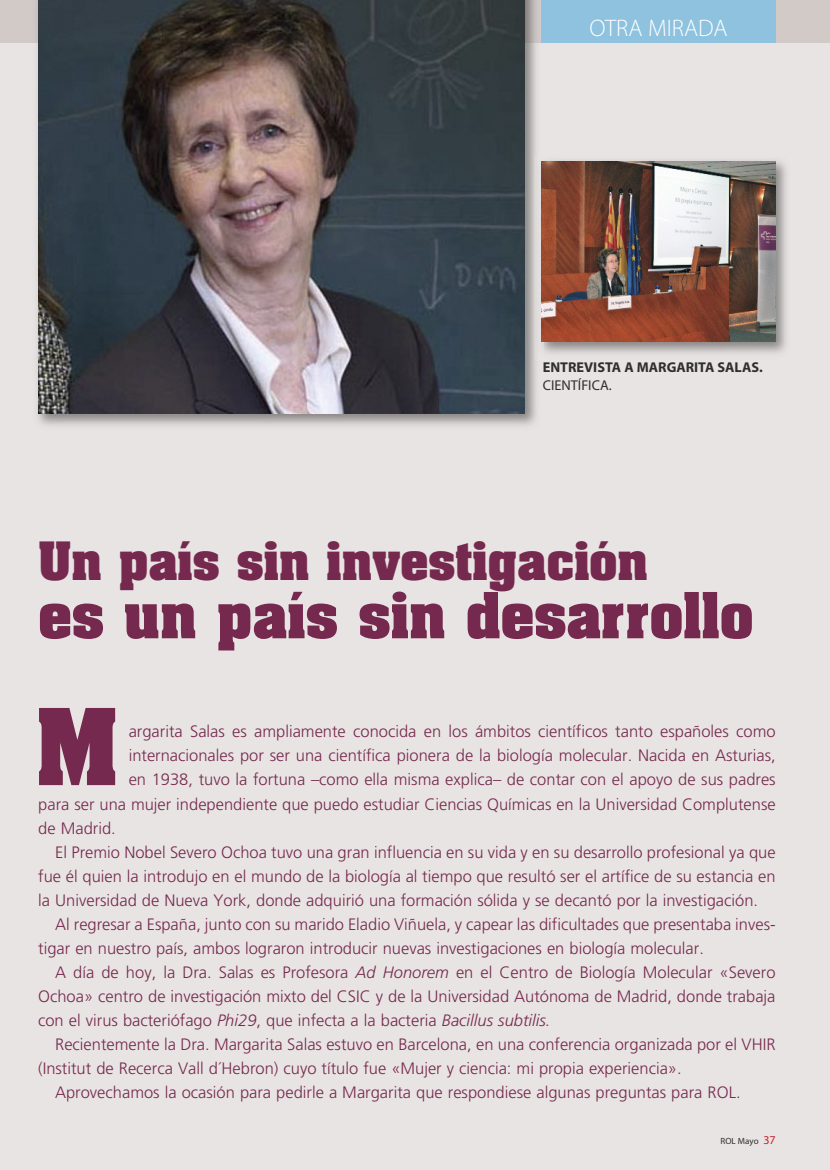
<style>
.page{position:relative;width:830px;height:1170px;background:#fff}
.page>*{position:absolute;margin:0;border:0;box-sizing:border-box;transform-origin:0 0}
.t1{font:700 90px "Aachen Std";color:#76294e}
.t2{font:700 54px "Aachen Std";color:#76294e}
.t3{font:700 45px "Aachen Std";color:#76294e}
.t4{font:300 24px "Myriad Pro";color:#fff}
.t5{font:300 16.5px "Frutiger LT Std";color:#76294e}
.t6{font:700 14.25px "Myriad Pro";color:#2f2f2e}
.t7{font:14.25px "Myriad Pro";color:#2f2f2e}
.t8{font:9px "Myriad Pro";color:#2f2f2e}
.s1{font-style:italic}
.s2{font-size:12px;color:#c3242a}
</style>
<div class="page">
<div style="left:0;top:0;width:829px;height:1169px;background:#e8e4e3"></div>
<div style="left:0;top:0;width:829px;height:43px;background:#d1cac7"></div>
<div style="left:541px;top:0;width:234px;height:43px;background:#8ec2df"></div>
<img style="left:543px;top:160px;width:244px;height:194px">
<img style="left:543px;top:161px;width:231px;height:180px">
<img style="left:37px;top:0;width:500px;height:426px">
<img style="left:534px;top:155px;width:9px;height:205px">
<img style="left:541px;top:161px;width:2px;height:180px">
<img style="left:38px;top:0;width:486px;height:413px">
<h3 class="t4" style="left:589px;top:19px;width:139px">OTRA MIRADA</h3>
<p class="t6" style="left:542px;top:361px;width:221px">ENTREVISTA A MARGARITA SALAS.</p>
<p class="t7" style="left:542px;top:379px;width:70px">CIENTÍFICA.</p>
<h3 class="t3" style="left:38px;top:538px;width:611px">Un país sin investigación</h3>
<h2 class="t2" style="left:38px;top:588px;width:716px">es un país sin desarrollo</h2>
<h1 class="t1" style="left:35px;top:701px;width:86px">M</h1>
<p class="t5" style="left:129px;top:725px;width:648px">argarita Salas es ampliamente conocida en los ámbitos científicos tanto españoles como</p>
<p class="t5" style="left:129px;top:749px;width:648px">internacionales por ser una científica pionera de la biología molecular. Nacida en Asturias,</p>
<p class="t5" style="left:129px;top:773px;width:648px">en 1938, tuvo la fortuna –como ella misma explica– de contar con el apoyo de sus padres</p>
<p class="t5" style="left:38px;top:797px;width:738px">para ser una mujer independiente que puedo estudiar Ciencias Químicas en la Universidad Complutense</p>
<p class="t5" style="left:38px;top:821px;width:79px">de Madrid.</p>
<p class="t5" style="left:55px;top:845px;width:721px">El Premio Nobel Severo Ochoa tuvo una gran influencia en su vida y en su desarrollo profesional ya que</p>
<p class="t5" style="left:38px;top:869px;width:738px">fue él quien la introdujo en el mundo de la biología al tiempo que resultó ser el artífice de su estancia en</p>
<p class="t5" style="left:38px;top:893px;width:721px">la Universidad de Nueva York, donde adquirió una formación sólida y se decantó por la investigación.</p>
<p class="t5" style="left:55px;top:917px;width:721px">Al regresar a España, junto con su marido Eladio Viñuela, y capear las dificultades que presentaba inves-</p>
<p class="t5" style="left:38px;top:941px;width:667px">tigar en nuestro país, ambos lograron introducir nuevas investigaciones en biología molecular.</p>
<p class="t5" style="left:55px;top:965px;width:721px">A día de hoy, la Dra. Salas es Profesora <span class="s1">Ad Honorem</span> en el Centro de Biología Molecular «Severo</p>
<p class="t5" style="left:38px;top:989px;width:738px">Ochoa» centro de investigación mixto del CSIC y de la Universidad Autónoma de Madrid, donde trabaja</p>
<p class="t5" style="left:38px;top:1013px;width:513px">con el virus bacteriófago <span class="s1">Phi29</span>, que infecta a la bacteria <span class="s1">Bacillus subtilis.</span></p>
<p class="t5" style="left:55px;top:1037px;width:721px">Recientemente la Dra. Margarita Salas estuvo en Barcelona, en una conferencia organizada por el VHIR</p>
<p class="t5" style="left:38px;top:1061px;width:644px">(Institut de Recerca Vall d´Hebron) cuyo título fue «Mujer y ciencia: mi propia experiencia».</p>
<p class="t5" style="left:55px;top:1085px;width:686px">Aprovechamos la ocasión para pedirle a Margarita que respondiese algunas preguntas para ROL.</p>
<p class="t8" style="left:720px;top:1137px;width:57px">ROL Mayo <span class="s2">37</span></p>
</div>
